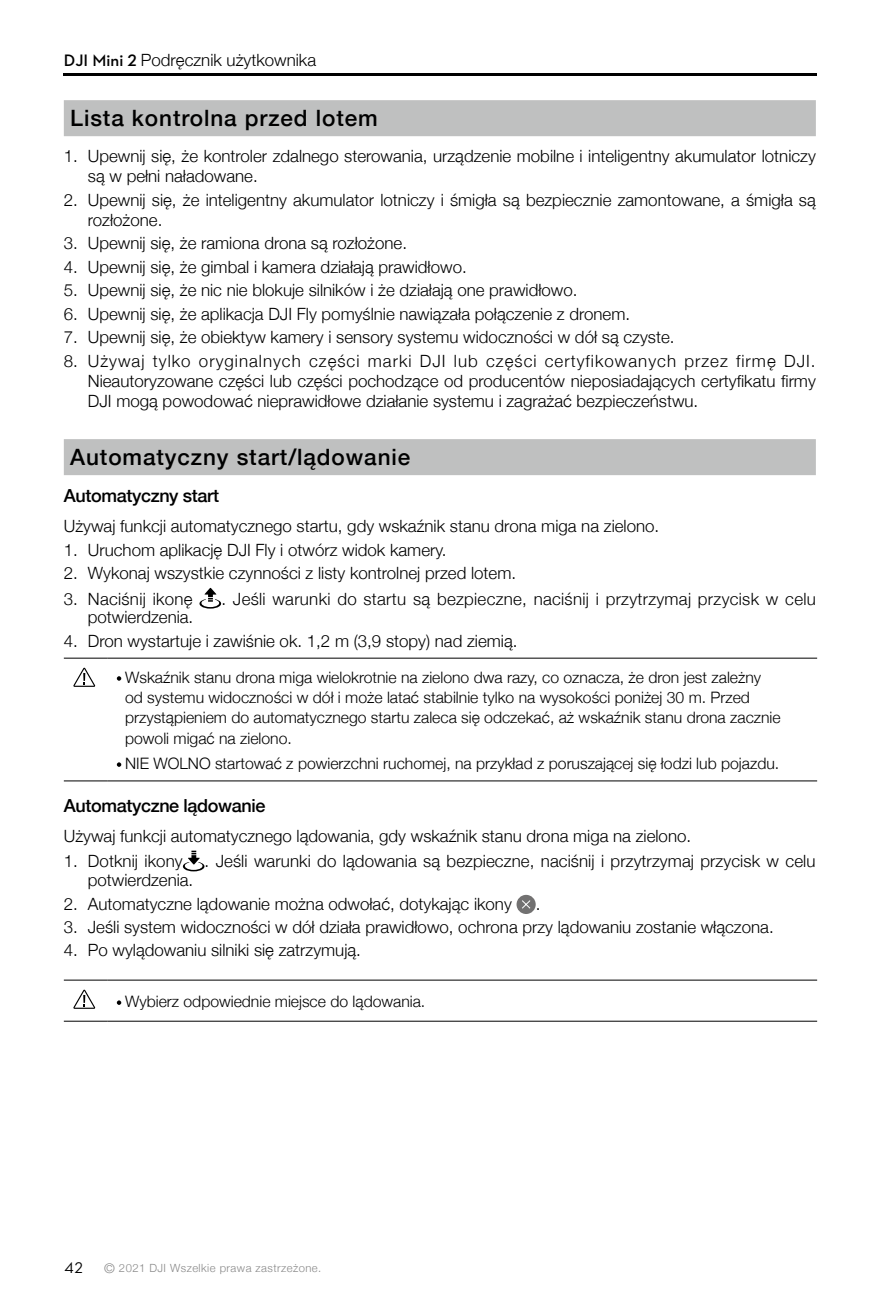
<style>
.page{position:relative;width:881px;height:1308px;background:#fff}
.page>*{position:absolute;margin:0;border:0;box-sizing:border-box;transform-origin:0 0}
.t1{font:500 22.5px "Helvetica Neue";letter-spacing:.04em;color:#000}
.t2{font:500 18px "Helvetica Neue";letter-spacing:-.02em;color:#000}
.t3{font:300 16.88px/20.2px "Helvetica Neue";color:#000}
.t4{font:300 15.75px/20.2px "Helvetica Neue";color:#000}
.t5{font:15.75px "Dji";color:#000}
.t6{font:300 11.25px "Helvetica Neue";letter-spacing:.04em;color:#898989}
.s1{font-family:"Dji";font-weight:600}
.s2{font-size:13.5px}
</style>
<div class="page">
<hr style="left:64px;top:74px;width:752px;height:2px;background:#000">
<div style="left:64px;top:100px;width:751px;height:36px;background:#bfc0c0"></div>
<div style="left:64px;top:439px;width:751px;height:36px;background:#bfc0c0"></div>
<svg style="left:199px;top:588px;width:23px;height:20px"></svg>
<hr style="left:64px;top:658px;width:43px;height:1px;background:#000">
<hr style="left:107px;top:658px;width:709px;height:1px;background:#000">
<hr style="left:64px;top:780px;width:43px;height:1px;background:#000">
<hr style="left:107px;top:780px;width:709px;height:1px;background:#000">
<svg style="left:73px;top:667px;width:22px;height:20px"></svg>
<svg style="left:117px;top:676px;width:4px;height:4px"></svg>
<svg style="left:117px;top:762px;width:4px;height:5px"></svg>
<svg style="left:182px;top:850px;width:23px;height:21px"></svg>
<div style="left:516px;top:895px;width:19px;height:19px;background:#727171;border-radius:50%"></div>
<svg style="left:522px;top:900px;width:9px;height:9px"></svg>
<hr style="left:64px;top:979px;width:43px;height:1px;background:#000">
<hr style="left:107px;top:979px;width:709px;height:1px;background:#000">
<hr style="left:64px;top:1020px;width:43px;height:1px;background:#000">
<hr style="left:107px;top:1020px;width:709px;height:1px;background:#000">
<svg style="left:73px;top:989px;width:22px;height:19px"></svg>
<svg style="left:117px;top:1000px;width:4px;height:5px"></svg>
<p class="t3" style="left:64px;top:49px;width:254px"><span class="s1">DJI Mini 2</span> Podręcznik użytkownika</p>
<h1 class="t1" style="left:70px;top:100px;width:309px">Lista kontrolna przed lotem</h1>
<p class="t3" style="left:88px;top:145px;width:729px;text-indent:-24px">1. Upewnij się, że kontroler zdalnego sterowania, urządzenie mobilne i inteligentny akumulator lotniczy są w pełni naładowane.</p>
<p class="t3" style="left:88px;top:188px;width:729px;text-indent:-24px">2. Upewnij się, że inteligentny akumulator lotniczy i śmigła są bezpiecznie zamontowane, a śmigła są rozłożone.</p>
<p class="t3" style="left:64px;top:232px;width:344px">3. Upewnij się, że ramiona drona są rozłożone.</p>
<p class="t3" style="left:64px;top:255px;width:404px">4. Upewnij się, że gimbal i kamera działają prawidłowo.</p>
<p class="t3" style="left:64px;top:279px;width:515px">5. Upewnij się, że nic nie blokuje silników i że działają one prawidłowo.</p>
<p class="t3" style="left:64px;top:302px;width:567px">6. Upewnij się, że aplikacja DJI Fly pomyślnie nawiązała połączenie z dronem.</p>
<p class="t3" style="left:64px;top:326px;width:612px">7. Upewnij się, że obiektyw kamery i sensory systemu widoczności w dół są czyste.</p>
<p class="t3" style="left:88px;top:349px;width:729px;text-align:justify;text-indent:-24px">8. Używaj tylko oryginalnych części marki DJI lub części certyfikowanych przez firmę DJI.<br>Nieautoryzowane części lub części pochodzące od producentów nieposiadających certyfikatu firmy DJI mogą powodować nieprawidłowe działanie systemu i zagrażać bezpieczeństwu.</p>
<h1 class="t1" style="left:70px;top:439px;width:341px">Automatyczny start/lądowanie</h1>
<p class="t2" style="left:64px;top:481px;width:157px">Automatyczny start</p>
<p class="t3" style="left:64px;top:515px;width:596px">Używaj funkcji automatycznego startu, gdy wskaźnik stanu drona miga na zielono.</p>
<p class="t3" style="left:64px;top:538px;width:384px">1. Uruchom aplikację DJI Fly i otwórz widok kamery.</p>
<p class="t3" style="left:64px;top:562px;width:453px">2. Wykonaj wszystkie czynności z listy kontrolnej przed lotem.</p>
<p class="t3" style="left:64px;top:587px;width:130px">3. Naciśnij ikonę</p>
<p class="t3" style="left:221px;top:587px;width:595px">. Jeśli warunki do startu są bezpieczne, naciśnij i przytrzymaj przycisk w celu</p>
<p class="t3" style="left:88px;top:605px;width:107px">potwierdzenia.</p>
<p class="t3" style="left:64px;top:629px;width:455px">4. Dron wystartuje i zawiśnie ok. 1,2 m (3,9 stopy) nad ziemią.</p>
<p class="t4" style="left:125px;top:666px;width:656px">Wskaźnik stanu drona miga wielokrotnie na zielono dwa razy, co oznacza, że dron jest zależny od systemu widoczności w dół i może latać stabilnie tylko na wysokości poniżej 30 m. Przed przystąpieniem do automatycznego startu zaleca się odczekać, aż wskaźnik stanu drona zacznie powoli migać na zielono.</p>
<p class="t4" style="left:125px;top:752px;width:655px">NIE WOLNO startować z powierzchni ruchomej, na przykład z poruszającej się łodzi lub pojazdu.</p>
<p class="t2" style="left:64px;top:790px;width:203px">Automatyczne lądowanie</p>
<p class="t3" style="left:64px;top:824px;width:628px">Używaj funkcji automatycznego lądowania, gdy wskaźnik stanu drona miga na zielono.</p>
<p class="t3" style="left:64px;top:850px;width:120px">1. Dotknij ikony</p>
<p class="t3" style="left:204px;top:850px;width:612px">. Jeśli warunki do lądowania są bezpieczne, naciśnij i przytrzymaj przycisk w celu</p>
<p class="t3" style="left:88px;top:868px;width:107px">potwierdzenia.</p>
<p class="t3" style="left:64px;top:893px;width:449px">2. Automatyczne lądowanie można odwołać, dotykając ikony</p>
<p class="t3" style="left:535px;top:893px;width:6px">.</p>
<p class="t3" style="left:64px;top:915px;width:711px">3. Jeśli system widoczności w dół działa prawidłowo, ochrona przy lądowaniu zostanie włączona.</p>
<p class="t3" style="left:64px;top:938px;width:298px">4. Po wylądowaniu silniki się zatrzymują.</p>
<p class="t4" style="left:125px;top:990px;width:301px">Wybierz odpowiednie miejsce do lądowania.</p>
<p class="t5" style="left:64px;top:1259px;width:20px">42</p>
<p class="t6" style="left:104px;top:1259px;width:219px"><span class="s2">©</span> 2021 DJI Wszelkie prawa zastrzeżone.</p>
</div>
